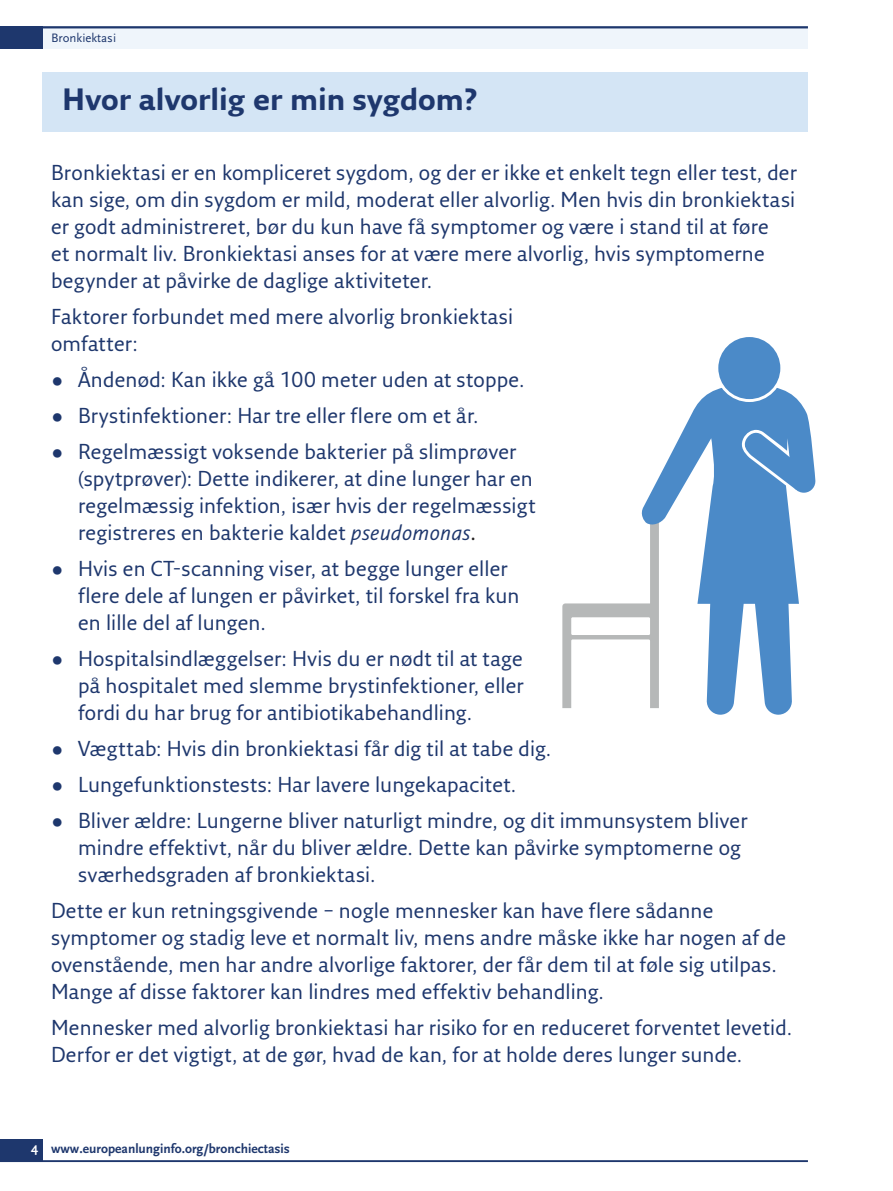
<style>
.page{position:relative;width:893px;height:1191px;background:#fff}
.page>*{position:absolute;margin:0;border:0;box-sizing:border-box;transform-origin:0 0}
.t1{font:700 30px "Fresco Sans Pro";color:#1e376d}
.H___B-head{font:21px/27px "Fresco Sans Pro";letter-spacing:.01em;color:#1e376d}
.t2{font:700 13.5px "Scala Sans";color:#1e376d}
.t3{font:12.75px "Scala Sans";color:#1e376d}
.s1{font-style:italic}
.s2{font-size:24px;color:#231f20}
.s3{color:#fff}
</style>
<div class="page">
<div style="left:0;top:26px;width:808px;height:23px;background:#eff5fb"></div>
<div style="left:0;top:1138px;width:43px;height:23px;background:#1e376d"></div>
<div style="left:0;top:26px;width:43px;height:23px;background:#1e376d"></div>
<hr style="left:0;top:1160px;width:808px;height:2px;background:#1e376d">
<hr style="left:0;top:26px;width:808px;height:2px;background:#1e376d">
<div style="left:43px;top:72px;width:765px;height:60px;background:#d4e5f5"></div>
<svg style="left:562px;top:603px;width:77px;height:105px"></svg>
<svg style="left:639px;top:388px;width:176px;height:326px"></svg>
<svg style="left:715px;top:334px;width:68px;height:68px"></svg>
<div style="left:718px;top:337px;width:62px;height:62px;background:#4b8ac8;border-radius:50%"></div>
<svg style="left:740px;top:429px;width:67px;height:61px;background:#5d95cd"></svg>
<p class="t3" style="left:51px;top:31px;width:67px">Bronkiektasi</p>
<p class="t1" style="left:62px;top:80px;width:417px">Hvor alvorlig er min sygdom?</p>
<p class="H___B-head" style="left:51px;top:159px;width:747px">Bronkiektasi er en kompliceret sygdom, og der er ikke et enkelt tegn eller test, der kan sige, om din sygdom er mild, moderat eller alvorlig. Men hvis din bronkiektasi er godt administreret, bør du kun have få symptomer og være i stand til at føre<br>et normalt liv. Bronkiektasi anses for at være mere alvorlig, hvis symptomerne begynder at påvirke de daglige aktiviteter.</p>
<p class="H___B-head" style="left:51px;top:303px;width:464px">Faktorer forbundet med mere alvorlig bronkiektasi omfatter:</p>
<p class="H___B-head" style="left:51px;top:366px;width:475px">• Åndenød: Kan ikke gå 100 meter uden at stoppe.</p>
<p class="H___B-head" style="left:51px;top:402px;width:429px">• Brystinfektioner: Har tre eller flere om et år.</p>
<p class="H___B-head" style="left:78px;top:438px;width:459px;text-indent:-27px">• Regelmæssigt voksende bakterier på slimprøver (spytprøver): Dette indikerer, at dine lunger har en regelmæssig infektion, især hvis der regelmæssigt registreres en bakterie kaldet <span class="s1">pseudomonas</span><span class="s2">.</span></p>
<p class="H___B-head" style="left:78px;top:555px;width:443px;text-indent:-27px">• Hvis en CT-scanning viser, at begge lunger eller flere dele af lungen er påvirket, til forskel fra kun en lille del af lungen.</p>
<p class="H___B-head" style="left:78px;top:645px;width:447px;text-align:justify;text-indent:-27px">• Hospitalsindlæggelser: Hvis du er nødt til at tage på hospitalet med slemme brystinfektioner, eller fordi du har brug for antibiotikabehandling.</p>
<p class="H___B-head" style="left:51px;top:735px;width:502px">• Vægttab: Hvis din bronkiektasi får dig til at tabe dig.</p>
<p class="H___B-head" style="left:51px;top:771px;width:467px">• Lungefunktionstests: Har lavere lungekapacitet.</p>
<p class="H___B-head" style="left:78px;top:807px;width:671px;text-indent:-27px">• Bliver ældre: Lungerne bliver naturligt mindre, og dit immunsystem bliver mindre effektivt, når du bliver ældre. Dette kan påvirke symptomerne og sværhedsgraden af bronkiektasi.</p>
<p class="H___B-head" style="left:51px;top:897px;width:737px">Dette er kun retningsgivende – nogle mennesker kan have flere sådanne symptomer og stadig leve et normalt liv, mens andre måske ikke har nogen af de ovenstående, men har andre alvorlige faktorer, der får dem til at føle sig utilpas.<br>Mange af disse faktorer kan lindres med effektiv behandling.</p>
<p class="H___B-head" style="left:51px;top:1014px;width:742px">Mennesker med alvorlig bronkiektasi har risiko for en reduceret forventet levetid.<br>Derfor er det vigtigt, at de gør, hvad de kan, for at holde deres lunger sunde.</p>
<p class="t2" style="left:31px;top:1141px;width:260px"><span class="s3">4</span> www.europeanlunginfo.org/bronchiectasis</p>
</div>
